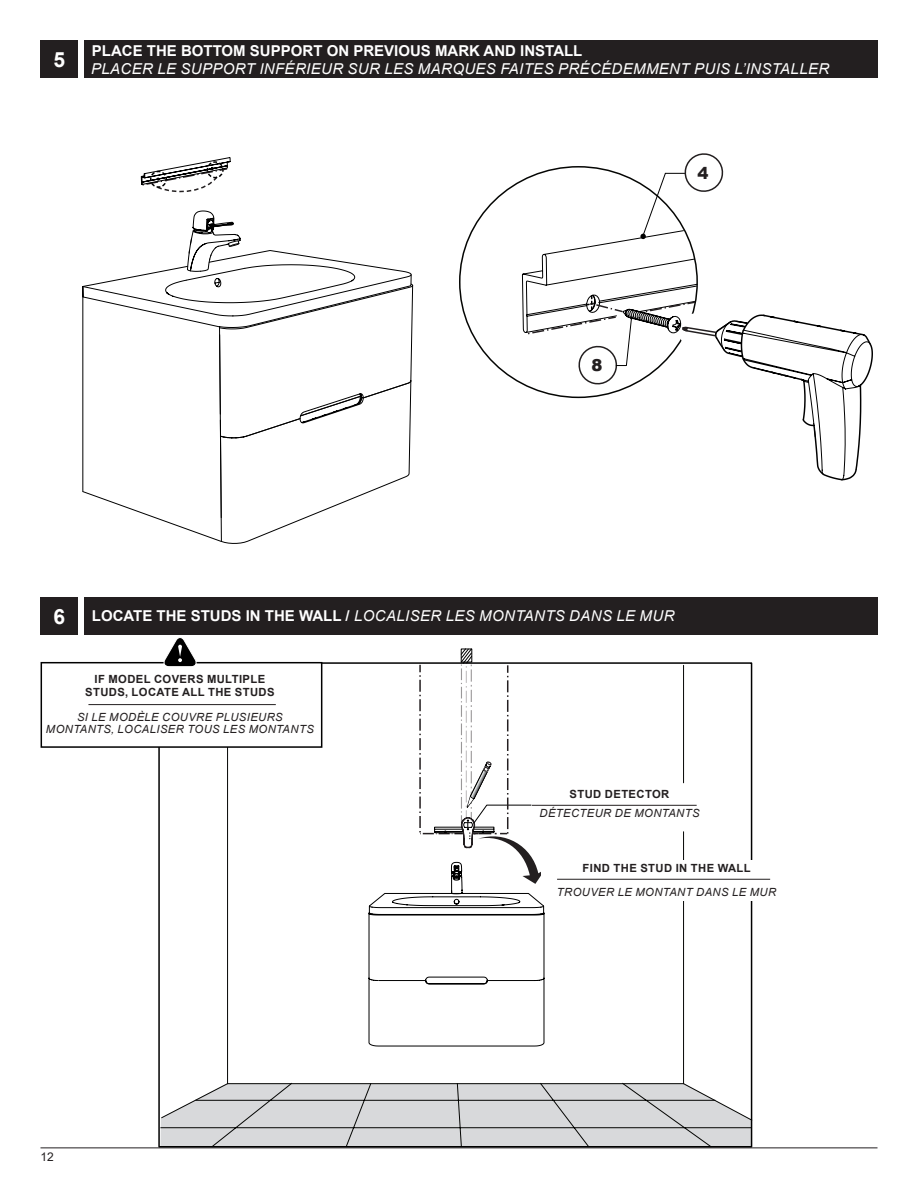
<style>
.page{position:relative;width:918px;height:1188px;background:#fff}
.page>*{position:absolute;margin:0;border:0;box-sizing:border-box;transform-origin:0 0}
.Item_Number{font:700 21px "Arial";color:#fff}
.Part_Numbers{font:900 16.5px "Arial";color:#231f20}
.t1{font:italic 15px "Arial";letter-spacing:.025em;color:#fff}
.t2{font:700 15px "Arial";color:#fff}
.t3{font:12px "Arial";color:#231f20}
.Headers{font:italic 11.25px "Arial";letter-spacing:.035em;color:#231f20}
.t4{font:700 11.25px "Arial";letter-spacing:.035em;color:#231f20}
.s1{font-weight:700;font-style:normal}
</style>
<div class="page">
<hr style="left:40px;top:1148px;width:838px;height:1px;background:#231f20">
<div style="left:84px;top:40px;width:794px;height:38px;background:#231f20"></div>
<div style="left:84px;top:597px;width:794px;height:38px;background:#231f20"></div>
<div style="left:40px;top:40px;width:38px;height:38px;background:#231f20"></div>
<div style="left:40px;top:597px;width:38px;height:38px;background:#231f20"></div>
<svg style="left:82px;top:210px;width:330px;height:332px"></svg>
<svg style="left:141px;top:157px;width:89px;height:36px"></svg>
<svg style="left:227px;top:665px;width:470px;height:418px"></svg>
<svg style="left:161px;top:1083px;width:588px;height:62px;background:#cecfd0"></svg>
<hr style="left:532px;top:805px;width:165px;height:1px;background:#231f20">
<div style="left:41px;top:662px;width:281px;height:86px;background:#fff;border:2px solid #000"></div>
<svg style="left:163px;top:638px;width:35px;height:29px"></svg>
<hr style="left:88px;top:704px;width:188px;height:1px;background:#231f20">
<svg style="left:367px;top:648px;width:179px;height:399px"></svg>
<hr style="left:541px;top:860px;width:225px;height:4px;background:#fff">
<div style="left:541px;top:864px;width:252px;height:37px;background:#fff"></div>
<hr style="left:557px;top:879px;width:213px;height:1px;background:#231f20">
<svg style="left:522px;top:153px;width:351px;height:328px"></svg>
<p class="Item_Number" style="left:54px;top:45px;width:13px">5</p>
<p class="t2" style="left:92px;top:40px;width:492px">PLACE THE BOTTOM SUPPORT ON PREVIOUS MARK AND INSTALL</p>
<p class="t1" style="left:91px;top:59px;width:740px">PLACER LE SUPPORT INFÉRIEUR SUR LES MARQUES FAITES PRÉCÉDEMMENT PUIS L’INSTALLER</p>
<p class="Part_Numbers" style="left:698px;top:161px;width:13px">4</p>
<p class="Part_Numbers" style="left:592px;top:353px;width:13px">8</p>
<p class="Item_Number" style="left:54px;top:601px;width:13px">6</p>
<p class="t1" style="left:92px;top:606px;width:584px"><span class="s1">LOCATE THE STUDS IN THE WALL /</span> LOCALISER LES MONTANTS DANS LE MUR</p>
<p class="t4" style="left:95px;top:671px;width:172px">IF MODEL COVERS MULTIPLE</p>
<p class="t4" style="left:85px;top:684px;width:191px">STUDS, LOCATE ALL THE STUDS</p>
<p class="Headers" style="left:77px;top:710px;width:207px">SI LE MODÈLE COUVRE PLUSIEURS</p>
<p class="Headers" style="left:46px;top:722px;width:269px">MONTANTS, LOCALISER TOUS LES MONTANTS</p>
<p class="t3" style="left:40px;top:1149px;width:15px">12</p>
<p class="t4" style="left:570px;top:786px;width:101px">STUD DETECTOR</p>
<p class="Headers" style="left:540px;top:806px;width:162px">DÉTECTEUR DE MONTANTS</p>
<p class="t4" style="left:583px;top:860px;width:170px">FIND THE STUD IN THE WALL</p>
<p class="Headers" style="left:557px;top:884px;width:221px">TROUVER LE MONTANT DANS LE MUR</p>
</div>
